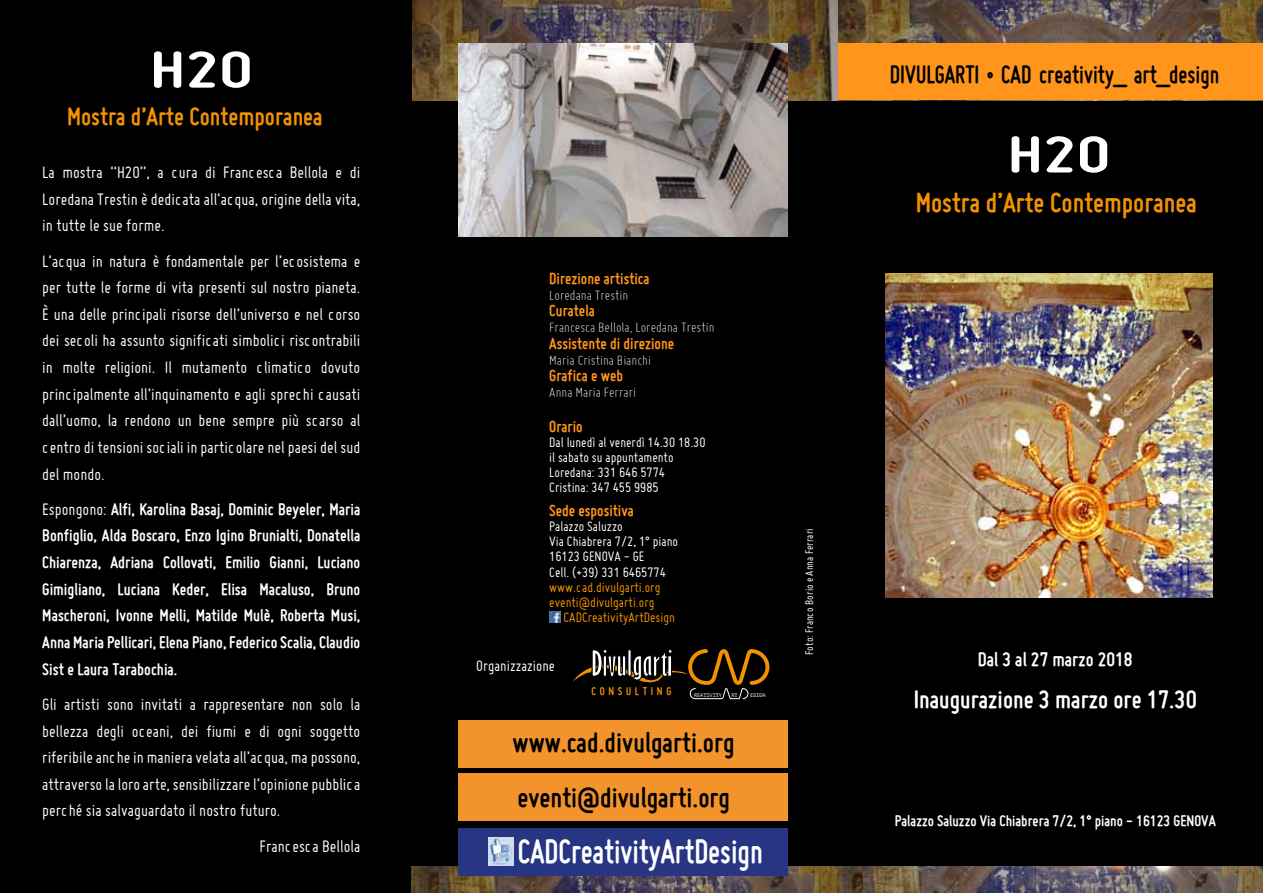
<style>
.page{position:relative;width:1263px;height:893px;background:#000}
.page>*{position:absolute;margin:0;border:0;box-sizing:border-box;transform-origin:0 0}
.t1{font:700 54px "Miso";color:#fff;scale:1.5 1}
.t2{font:700 36.3px "Miso";color:#fff;scale:.9 1}
.t3{font:700 30px/55.1px "Miso";color:#000}
.t4{font:700 29.7px "Miso";color:#f39200}
.t5{font:700 27px "Miso";color:#000;scale:.9 1}
.t6{font:700 27px "Miso";color:#fff}
.t7{font:700 27px "Miso";color:#f39200}
.t8{font:700 21px "Miso";color:#fff}
.t9{font:18px/26.7px "Miso";color:#fff;text-align:justify}
.t10{font:700 18px/26.7px "Miso";color:#fff;text-align:justify}
.t11{font:700 17.25px "Miso";color:#ff951a}
.t12{font:700 16.5px "Miso";color:#fff}
.t13{font:16.5px "Miso";color:#fff}
.t14{font:14.85px/14.9px "Miso";color:#fff}
.t15{font:300 14.85px "Miso";color:#fff}
.t16{font:14.85px "Miso";color:#f39300}
.t17{font:12px "Miso";color:#fff}
.t18{font:700 12px "Miso";letter-spacing:.305em;color:#f39300}
.t19{font:5.25px "PT Mono";color:#fff}
.s1{font-weight:400}
</style>
<div class="page">
<img style="left:836px;top:866px;width:427px;height:27px">
<svg style="left:411px;top:866px;width:425px;height:27px;background:#5a4c46"></svg>
<img style="left:837px;top:0;width:426px;height:43px">
<div style="left:458px;top:828px;width:329px;height:47px;background:#283583"></div>
<img style="left:488px;top:837px;width:26px;height:28px">
<div style="left:458px;top:720px;width:329px;height:47px;background:#f3932b"></div>
<div style="left:458px;top:773px;width:329px;height:48px;background:#f3932b"></div>
<div style="left:837px;top:43px;width:426px;height:57px;background:#ff951a"></div>
<img style="left:412px;top:0;width:425px;height:100px">
<img style="left:458px;top:43px;width:329px;height:193px">
<svg style="left:549px;top:611px;width:12px;height:12px"></svg>
<svg style="left:573px;top:649px;width:197px;height:50px"></svg>
<img style="left:885px;top:273px;width:328px;height:324px">
<h1 class="t1" style="left:150px;top:39px;width:70px">H2O</h1>
<h3 class="t7" style="left:67px;top:101px;width:257px">Mostra d’Arte Contemporanea</h3>
<p class="t9" style="left:42px;top:159px;width:320px">La mostra “H2O”, a cura di Francesca Bellola e di Loredana Trestin è dedicata all’acqua, origine della vita, in tutte le sue forme.</p>
<p class="t9" style="left:42px;top:247px;width:320px">L’acqua in natura è fondamentale per l’ecosistema e per tutte le forme di vita presenti sul nostro pianeta.<br>È una delle principali risorse dell’universo e nel corso dei secoli ha assunto significati simbolici riscontrabili in molte religioni. Il mutamento climatico dovuto principalmente all’inquinamento e agli sprechi causati dall’uomo, la rendono un bene sempre più scarso al centro di tensioni sociali in particolare nel paesi del sud del mondo.</p>
<p class="t10" style="left:42px;top:495px;width:320px"><span class="s1">Espongono:</span> Alfi, Karolina Basaj, Dominic Beyeler, Maria Bonfiglio, Alda Boscaro, Enzo Igino Brunialti, Donatella Chiarenza, Adriana Collovati, Emilio Gianni, Luciano Gimigliano, Luciana Keder, Elisa Macaluso, Bruno Mascheroni, Ivonne Melli, Matilde Mulè, Roberta Musi, Anna Maria Pellicari, Elena Piano, Federico Scalia, Claudio Sist e Laura Tarabochia.</p>
<p class="t9" style="left:42px;top:690px;width:320px">Gli artisti sono invitati a rappresentare non solo la bellezza degli oceani, dei fiumi e di ogni soggetto riferibile anche in maniera velata all’acqua, ma possono, attraverso la loro arte, sensibilizzare l’opinione pubblica perché sia salvaguardato il nostro futuro.</p>
<p class="t9" style="left:260px;top:832px;width:102px">Francesca Bellola</p>
<p class="t11" style="left:549px;top:268px;width:102px">Direzione artistica</p>
<p class="t15" style="left:549px;top:287px;width:81px">Loredana Trestin</p>
<p class="t11" style="left:549px;top:301px;width:47px">Curatela</p>
<p class="t15" style="left:549px;top:320px;width:167px">Francesca Bellola, Loredana Trestin</p>
<p class="t11" style="left:549px;top:333px;width:126px">Assistente di direzione</p>
<p class="t15" style="left:549px;top:352px;width:103px">Maria Cristina Bianchi</p>
<p class="t11" style="left:549px;top:366px;width:75px">Grafica e web</p>
<p class="t15" style="left:549px;top:384px;width:88px">Anna Maria Ferrari</p>
<p class="t11" style="left:549px;top:417px;width:35px">Orario</p>
<p class="t14" style="left:549px;top:435px;width:158px">Dal lunedì al venerdì 14.30 18.30 il sabato su appuntamento<br>Loredana: 331 646 5774<br>Cristina: 347 455 9985</p>
<p class="t11" style="left:549px;top:501px;width:86px">Sede espositiva</p>
<p class="t14" style="left:549px;top:519px;width:130px">Palazzo Saluzzo<br>Via Chiabrera 7/2, 1° piano<br>16123 GENOVA - GE</p>
<p class="t14" style="left:549px;top:565px;width:118px">Cell. (+39) 331 6465774</p>
<p class="t16" style="left:549px;top:579px;width:113px">www.cad.divulgarti.org</p>
<p class="t16" style="left:549px;top:594px;width:107px">eventi@divulgarti.org</p>
<p class="t16" style="left:563px;top:609px;width:113px">CADCreativityArtDesign</p>
<p class="t13" style="left:476px;top:657px;width:80px">Organizzazione</p>
<p class="t18" style="left:591px;top:685px;width:81px">CONSULTING</p>
<p class="t19" style="left:694px;top:692px;width:29px">REATIVITY</p>
<p class="t19" style="left:731px;top:692px;width:8px">RT</p>
<p class="t19" style="left:750px;top:692px;width:17px">ESIGN</p>
<h3 class="t3" style="left:513px;top:715px;width:223px">www.cad.divulgarti.org eventi@divulgarti.org</h3>
<h2 class="t2" style="left:518px;top:831px;width:274px">CADCreativityArtDesign</h2>
<p class="t17" style="left:803px;top:655px;width:128px;rotate:-90deg">Foto: Franco Borio e Anna Ferrari</p>
<h3 class="t5" style="left:890px;top:59px;width:367px">DIVULGARTI • CAD creativity_ art_design</h3>
<h1 class="t1" style="left:1007px;top:124px;width:70px">H2O</h1>
<h3 class="t4" style="left:916px;top:185px;width:283px">Mostra d’Arte Contemporanea</h3>
<p class="t8" style="left:978px;top:647px;width:156px">Dal 3 al 27 marzo 2018</p>
<h3 class="t6" style="left:914px;top:684px;width:285px">Inaugurazione 3 marzo ore 17.30</h3>
<p class="t12" style="left:895px;top:812px;width:322px">Palazzo Saluzzo Via Chiabrera 7/2, 1° piano - 16123 GENOVA</p>
</div>
